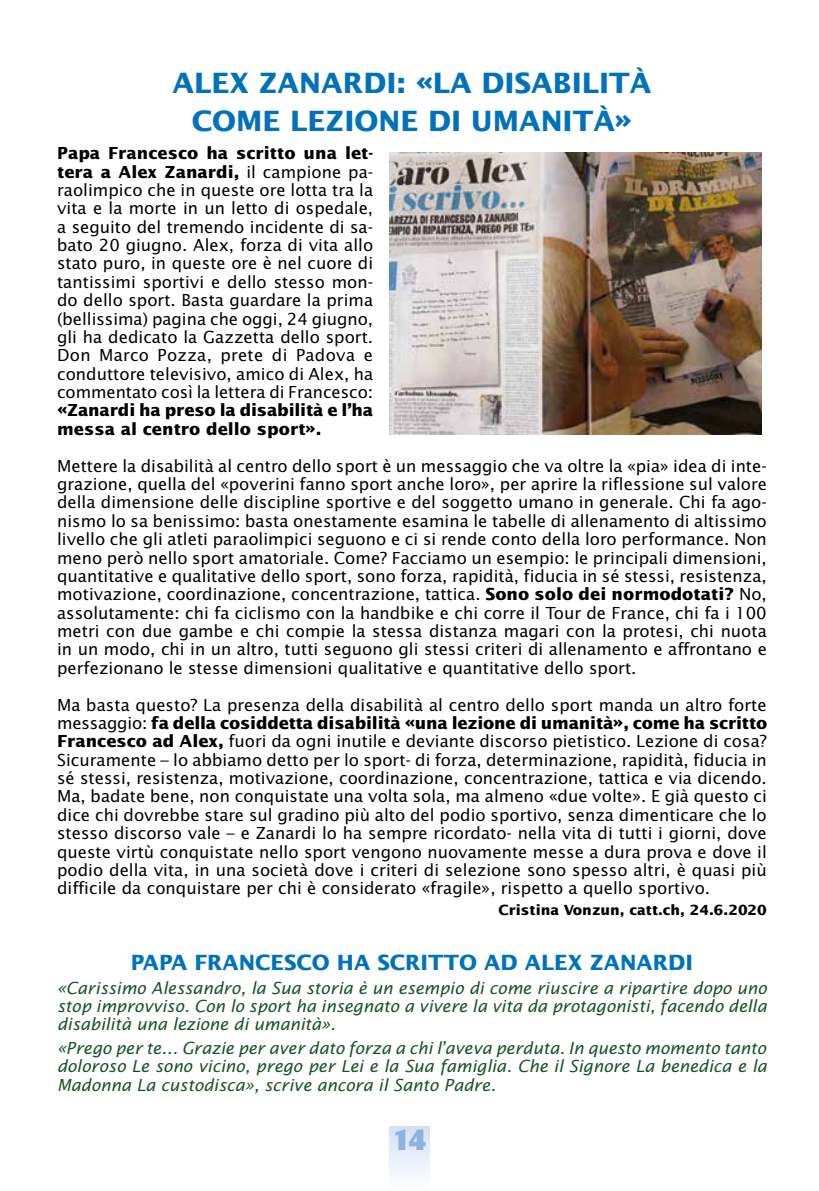
<style>
.page{position:relative;width:819px;height:1191px;background:#fff}
.page>*{position:absolute;margin:0;border:0;box-sizing:border-box;transform-origin:0 0}
.t1{font:900 30.62px "Castle TOT";color:#8ab3e0}
.t2{font:700 28px/38px "Lucida Sans";color:#0072bb;text-align:center}
.t3{font:700 21px "Lucida Sans";color:#0072bb}
.t4{font:16.62px/18.4px "Lucida Sans";color:#000;text-align:justify}
.t5{font:italic 16.62px/18.4px "Lucida Sans";color:#165327;text-align:justify}
.t6{font:700 16.62px/18.4px "Lucida Sans";letter-spacing:-.01em;color:#000}
.t7{font:700 14px "Lucida Sans";color:#000}
.s1{font-weight:700}
</style>
<div class="page">
<div style="left:389px;top:1126px;width:40px;height:65px;background:linear-gradient(to bottom,#d4e0f4,#feffff)"></div>
<img style="left:389px;top:152px;width:372px;height:282px">
<h2 class="t2" style="left:172px;top:65px;width:480px">ALEX ZANARDI: «LA DISABILITÀ<br>COME LEZIONE DI UMANITÀ»</h2>
<p class="t4" style="left:57px;top:144px;width:318px"><span class="s1">Papa Francesco ha scritto una let&shy;tera a Alex Zanardi,</span> il campione pa&shy;raolimpico che in queste ore lotta tra la vita e la morte in un letto di ospedale, a seguito del tremendo incidente di sa&shy;bato 20 giugno. Alex, forza di vita allo stato puro, in queste ore è nel cuore di tantissimi sportivi e dello stesso mon&shy;do dello sport. Basta guardare la prima (bellissima) pagina che oggi, 24 giugno, gli ha dedicato la Gazzetta dello sport.<br>Don Marco Pozza, prete di Padova e conduttore televisivo, amico di Alex, ha commentato così la lettera di Francesco:</p>
<p class="t6" style="left:57px;top:402px;width:318px">«Zanardi ha preso la disabilità e l’ha messa al centro dello sport».</p>
<p class="t4" style="left:57px;top:457px;width:711px">Mettere la disabilità al centro dello sport è un messaggio che va oltre la «pia» idea di inte&shy;grazione, quella del «poverini fanno sport anche loro», per aprire la riflessione sul valore della dimensione delle discipline sportive e del soggetto umano in generale. Chi fa ago&shy;nismo lo sa benissimo: basta onestamente esamina le tabelle di allenamento di altissimo livello che gli atleti paraolimpici seguono e ci si rende conto della loro performance. Non meno però nello sport amatoriale. Come? Facciamo un esempio: le principali dimensioni, quantitative e qualitative dello sport, sono forza, rapidità, fiducia in sé stessi, resistenza, motivazione, coordinazione, concentrazione, tattica. <span class="s1">Sono solo dei normodotati?</span> No, assolutamente: chi fa ciclismo con la handbike e chi corre il Tour de France, chi fa i 100 metri con due gambe e chi compie la stessa distanza magari con la protesi, chi nuota in un modo, chi in un altro, tutti seguono gli stessi criteri di allenamento e affrontano e perfezionano le stesse dimensioni qualitative e quantitative dello sport.</p>
<p class="t4" style="left:57px;top:695px;width:711px">Ma basta questo? La presenza della disabilità al centro dello sport manda un altro forte messaggio: <span class="s1">fa della cosiddetta disabilità «una lezione di umanità», come ha scritto Francesco ad Alex,</span> fuori da ogni inutile e deviante discorso pietistico. Lezione di cosa?<br>Sicuramente – lo abbiamo detto per lo sport- di forza, determinazione, rapidità, fiducia in sé stessi, resistenza, motivazione, coordinazione, concentrazione, tattica e via dicendo.<br>Ma, badate bene, non conquistate una volta sola, ma almeno «due volte». E già questo ci dice chi dovrebbe stare sul gradino più alto del podio sportivo, senza dimenticare che lo stesso discorso vale – e Zanardi lo ha sempre ricordato- nella vita di tutti i giorni, dove queste virtù conquistate nello sport vengono nuovamente messe a dura prova e dove il podio della vita, in una società dove i criteri di selezione sono spesso altri, è quasi più difficile da conquistare per chi è considerato «fragile», rispetto a quello sportivo.</p>
<p class="t7" style="left:498px;top:902px;width:270px">Cristina Vonzun, catt.ch, 24.6.2020</p>
<p class="t3" style="left:131px;top:951px;width:563px">PAPA FRANCESCO HA SCRITTO AD ALEX ZANARDI</p>
<p class="t5" style="left:57px;top:978px;width:711px">«Carissimo Alessandro, la Sua storia è un esempio di come riuscire a ripartire dopo uno stop improvviso. Con lo sport ha insegnato a vivere la vita da protagonisti, facendo della disabilità una lezione di umanità».</p>
<p class="t5" style="left:57px;top:1039px;width:711px">«Prego per te… Grazie per aver dato forza a chi l’aveva perduta. In questo momento tanto doloroso Le sono vicino, prego per Lei e la Sua famiglia. Che il Signore La benedica e la Madonna La custodisca», scrive ancora il Santo Padre.</p>
<h1 class="t1" style="left:392px;top:1121px;width:35px">14</h1>
</div>
